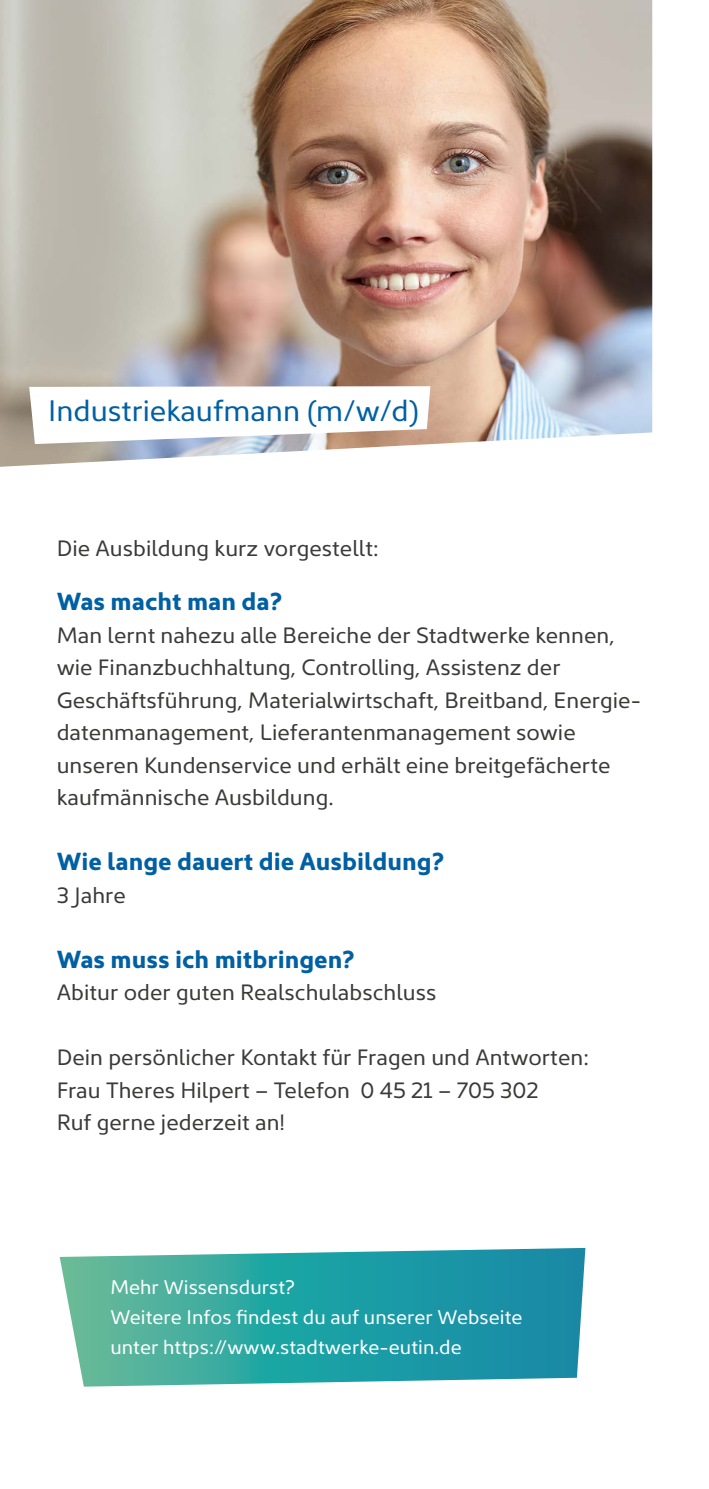
<style>
.page{position:relative;width:709px;height:1489px;background:#fff}
.page>*{position:absolute;margin:0;border:0;box-sizing:border-box;transform-origin:0 0}
.t1{font:30px "Kyrial Sans Pro";color:#0060a3}
.t2{font:700 25px "Kyrial Sans Pro";color:#0060a3}
.t3{font:22.5px/32.5px "Kyrial Sans Pro";letter-spacing:.005em;color:#3a3a39}
.t4{font:20px/30px "Kyrial Sans Pro";letter-spacing:.005em;color:#fff}
</style>
<div class="page">
<img style="left:0;top:0;width:652px;height:467px">
<svg style="left:29px;top:386px;width:401px;height:58px"></svg>
<svg style="left:60px;top:1247px;width:525px;height:139px;background:#3fa9aa"></svg>
<p class="t1" style="left:48px;top:389px;width:372px">Industriekaufmann (m/w/d)</p>
<p class="t3" style="left:57px;top:531px;width:323px">Die Ausbildung kurz vorgestellt:</p>
<p class="t2" style="left:57px;top:583px;width:227px">Was macht man da?</p>
<p class="t3" style="left:57px;top:617px;width:585px">Man lernt nahezu alle Bereiche der Stadtwerke kennen, wie Finanzbuchhaltung, Controlling, Assistenz der Geschäftsführung, Materialwirtschaft, Breitband, Energie&shy;datenmanagement, Lieferantenmanagement sowie unseren Kundenservice und erhält eine breitgefächerte kaufmännische Ausbildung.</p>
<p class="t2" style="left:57px;top:843px;width:389px">Wie lange dauert die Ausbildung?</p>
<p class="t3" style="left:57px;top:877px;width:71px">3 Jahre</p>
<p class="t2" style="left:57px;top:941px;width:300px">Was muss ich mitbringen?</p>
<p class="t3" style="left:57px;top:974px;width:381px">Abitur oder guten Realschulabschluss</p>
<p class="t3" style="left:57px;top:1039px;width:533px">Dein persönlicher Kontakt für Fragen und Antworten:</p>
<p class="t3" style="left:57px;top:1072px;width:483px">Frau Theres Hilpert – Telefon 0 45 21 – 705 302</p>
<p class="t3" style="left:57px;top:1104px;width:230px">Ruf gerne jederzeit an!</p>
<p class="t4" style="left:110px;top:1270px;width:414px">Mehr Wissensdurst?<br>Weitere Infos findest du auf unserer Webseite unter https://www.stadtwerke-eutin.de</p>
</div>
